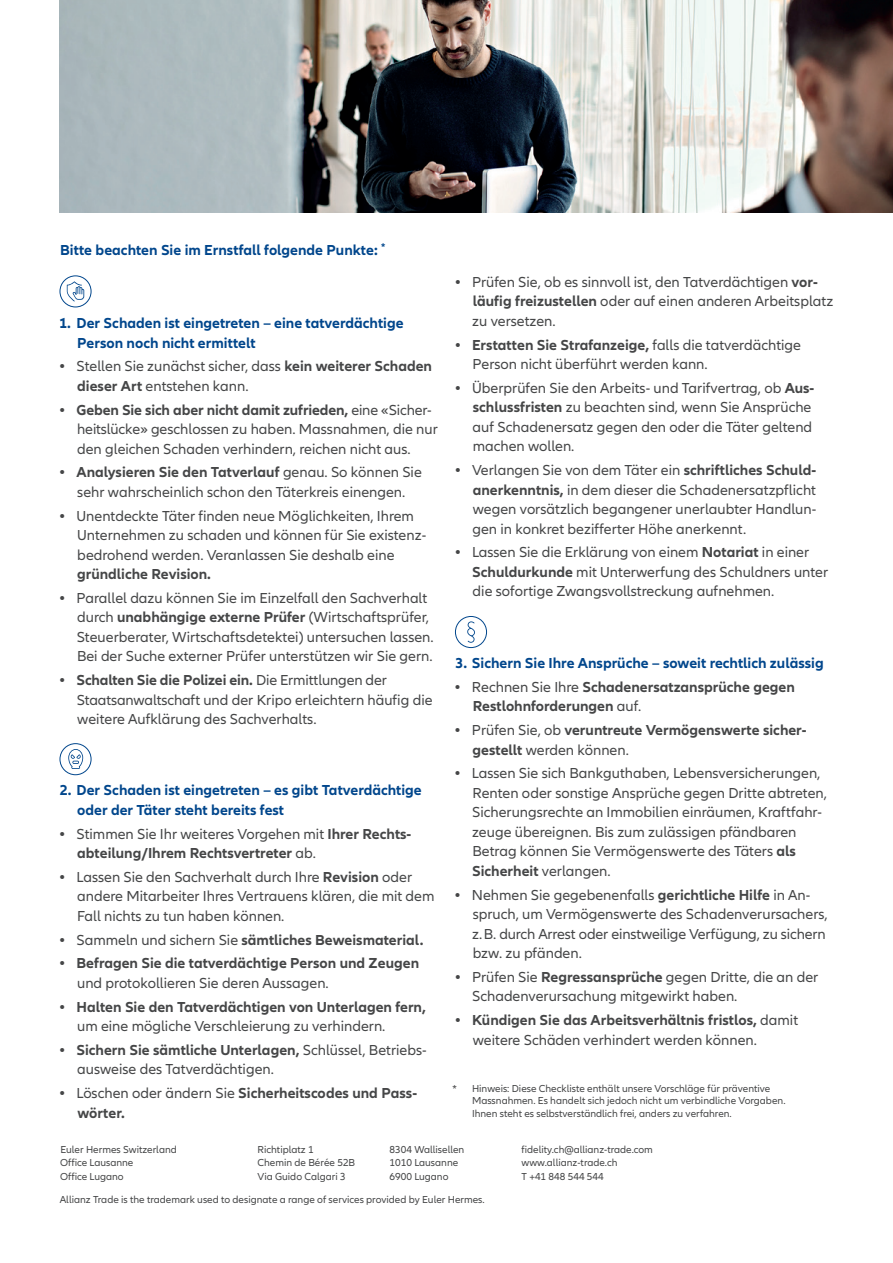
<style>
.page{position:relative;width:893px;height:1263px;background:#fff}
.page>*{position:absolute;margin:0;border:0;box-sizing:border-box;transform-origin:0 0}
.t1{font:15px/19.5px "Allianz Neo";color:#454647}
.t2{font:700 15px/19.5px "Allianz Neo";color:#454647}
.t3{font:700 15px/19.5px "Allianz Neo";color:#01468c}
.t4{font:10.5px/12.6px "Allianz Neo";color:#454647}
.s1{font-weight:700}
.s2{font-weight:400}
</style>
<div class="page">
<img style="left:60px;top:0;width:833px;height:213px">
<svg style="left:67px;top:281px;width:17px;height:20px"></svg>
<div style="left:60px;top:275px;width:32px;height:32px;border:1px solid #01468c;border-radius:50%"></div>
<svg style="left:68px;top:749px;width:15px;height:20px"></svg>
<div style="left:60px;top:743px;width:32px;height:32px;border:1px solid #01468c;border-radius:50%"></div>
<svg style="left:467px;top:621px;width:8px;height:22px"></svg>
<div style="left:455px;top:616px;width:32px;height:32px;border:1px solid #01468c;border-radius:50%"></div>
<p class="t3" style="left:60px;top:241px;width:327px">Bitte beachten Sie im Ernstfall folgende Punkte: <sup>*</sup></p>
<p class="t3" style="left:77px;top:314px;width:328px;text-indent:-18px">1. Der Schaden ist eingetreten – eine tatverdächtige<br>Person noch nicht ermittelt</p>
<p class="t1" style="left:77px;top:357px;width:356px;text-indent:-18px"><span class="s1">•</span> Stellen Sie zunächst sicher, dass <span class="s1">kein weiterer Schaden dieser Art</span> entstehen kann.</p>
<p class="t1" style="left:77px;top:400px;width:362px;text-indent:-18px"><span class="s1">• Geben Sie sich aber nicht damit zufrieden,</span> eine «Sicher&shy;heitslücke» geschlossen zu haben. Massnahmen, die nur den gleichen Schaden verhindern, reichen nicht aus.</p>
<p class="t1" style="left:59px;top:463px;width:364px;text-align:center"><span class="s1">• Analysieren Sie den Tatverlauf</span> genau. So können Sie sehr wahrscheinlich schon den Täterkreis einengen.</p>
<p class="t1" style="left:77px;top:506px;width:351px;text-indent:-18px"><span class="s1">•</span> Unentdeckte Täter finden neue Möglichkeiten, Ihrem<br>Unternehmen zu schaden und können für Sie existenz&shy;bedrohend werden. Veranlassen Sie deshalb eine</p>
<p class="t2" style="left:77px;top:565px;width:136px">gründliche Revision.</p>
<p class="t1" style="left:77px;top:588px;width:358px;text-indent:-18px"><span class="s1">•</span> Parallel dazu können Sie im Einzelfall den Sachverhalt durch <span class="s1">unabhängige externe Prüfer</span> (Wirtschaftsprüfer, Steuerberater, Wirtschaftsdetektei) untersuchen lassen.<br>Bei der Suche externer Prüfer unterstützen wir Sie gern.</p>
<p class="t1" style="left:77px;top:671px;width:357px;text-indent:-18px"><span class="s1">• Schalten Sie die Polizei ein.</span> Die Ermittlungen der<br>Staatsanwaltschaft und der Kripo erleichtern häufig die weitere Aufklärung des Sachverhalts.</p>
<p class="t3" style="left:77px;top:781px;width:346px;text-indent:-17px">2. Der Schaden ist eingetreten – es gibt Tatverdächtige oder der Täter steht bereits fest</p>
<p class="t2" style="left:77px;top:824px;width:336px;text-indent:-18px">• <span class="s2">Stimmen Sie Ihr weiteres Vorgehen mit</span> Ihrer Rechts&shy;abteilung/Ihrem Rechtsvertreter <span class="s2">ab.</span></p>
<p class="t1" style="left:77px;top:868px;width:359px;text-indent:-18px"><span class="s1">•</span> Lassen Sie den Sachverhalt durch Ihre <span class="s1">Revision</span> oder andere Mitarbeiter Ihres Vertrauens klären, die mit dem<br>Fall nichts zu tun haben können.</p>
<p class="t2" style="left:59px;top:930px;width:366px">• <span class="s2">Sammeln und sichern Sie</span> sämtliches Beweismaterial.</p>
<p class="t2" style="left:59px;top:954px;width:361px">• Befragen Sie die tatverdächtige Person und Zeugen</p>
<p class="t1" style="left:77px;top:974px;width:253px">und protokollieren Sie deren Aussagen.</p>
<p class="t2" style="left:59px;top:997px;width:368px">• Halten Sie den Tatverdächtigen von Unterlagen fern,</p>
<p class="t1" style="left:77px;top:1017px;width:310px">um eine mögliche Verschleierung zu verhindern.</p>
<p class="t1" style="left:77px;top:1041px;width:351px;text-indent:-18px"><span class="s1">• Sichern Sie sämtliche Unterlagen,</span> Schlüssel, Betriebs&shy;ausweise des Tatverdächtigen.</p>
<p class="t2" style="left:77px;top:1084px;width:341px;text-indent:-18px">• <span class="s2">Löschen oder ändern Sie</span> Sicherheitscodes und Pass&shy;wörter.</p>
<p class="t1" style="left:472px;top:272px;width:363px;text-indent:-18px"><span class="s1">•</span> Prüfen Sie, ob es sinnvoll ist, den Tatverdächtigen <span class="s1">vor&shy;läufig freizustellen</span> oder auf einen anderen Arbeitsplatz zu versetzen.</p>
<p class="t1" style="left:472px;top:335px;width:330px;text-indent:-18px"><span class="s1">• Erstatten Sie Strafanzeige,</span> falls die tatverdächtige<br>Person nicht überführt werden kann.</p>
<p class="t1" style="left:473px;top:378px;width:343px;text-indent:-18px"><span class="s1">•</span> Überprüfen Sie den Arbeits- und Tarifvertrag, ob <span class="s1">Aus&shy;schlussfristen</span> zu beachten sind, wenn Sie Ansprüche auf Schadenersatz gegen den oder die Täter geltend machen wollen.</p>
<p class="t1" style="left:472px;top:461px;width:345px;text-align:justify;text-indent:-18px"><span class="s1">•</span> Verlangen Sie von dem Täter ein <span class="s1">schriftliches Schuld&shy;anerkenntnis,</span> in dem dieser die Schadenersatzpflicht wegen vorsätzlich begangener unerlaubter Handlun&shy;gen in konkret bezifferter Höhe anerkennt.</p>
<p class="t1" style="left:472px;top:543px;width:358px;text-indent:-18px"><span class="s1">•</span> Lassen Sie die Erklärung von einem <span class="s1">Notariat</span> in einer<br><span class="s1">Schuldurkunde</span> mit Unterwerfung des Schuldners unter die sofortige Zwangsvollstreckung aufnehmen.</p>
<p class="t3" style="left:455px;top:654px;width:370px">3. Sichern Sie Ihre Ansprüche – soweit rechtlich zulässig</p>
<p class="t2" style="left:473px;top:677px;width:324px;text-indent:-18px">• <span class="s2">Rechnen Sie Ihre</span> Schadenersatzansprüche gegen<br>Restlohnforderungen <span class="s2">auf.</span></p>
<p class="t2" style="left:472px;top:721px;width:336px;text-indent:-18px">• <span class="s2">Prüfen Sie, ob</span> veruntreute Vermögenswerte sicher&shy;gestellt <span class="s2">werden können.</span></p>
<p class="t1" style="left:472px;top:764px;width:356px;text-indent:-18px"><span class="s1">•</span> Lassen Sie sich Bankguthaben, Lebensversicherungen, Renten oder sonstige Ansprüche gegen Dritte abtreten, Sicherungsrechte an Immobilien einräumen, Kraftfahr&shy;zeuge übereignen. Bis zum zulässigen pfändbaren Betrag können Sie Vermögenswerte des Täters <span class="s1">als Sicherheit</span> verlangen.</p>
<p class="t1" style="left:472px;top:885px;width:357px;text-indent:-18px"><span class="s1">•</span> Nehmen Sie gegebenenfalls <span class="s1">gerichtliche Hilfe</span> in An&shy;spruch, um Vermögenswerte des Schadenverursachers, z.B. durch Arrest oder einstweilige Verfügung, zu sichern bzw. zu pfänden.</p>
<p class="t1" style="left:472px;top:967px;width:348px;text-indent:-18px"><span class="s1">•</span> Prüfen Sie <span class="s1">Regressansprüche</span> gegen Dritte, die an der<br>Schadenverursachung mitgewirkt haben.</p>
<p class="t1" style="left:473px;top:1011px;width:327px;text-indent:-18px"><span class="s1">• Kündigen Sie das Arbeitsverhältnis fristlos,</span> damit weitere Schäden verhindert werden können.</p>
<p class="t4" style="left:472px;top:1082px;width:315px;text-indent:-19px">* Hinweis: Diese Checkliste enthält unsere Vorschläge für präventive<br>Massnahmen. Es handelt sich jedoch nicht um verbindliche Vorgaben.<br>Ihnen steht es selbstverständlich frei, anders zu verfahren.</p>
<p class="t4" style="left:60px;top:1143px;width:118px">Euler Hermes Switzerland</p>
<p class="t4" style="left:390px;top:1143px;width:76px">8304 Wallisellen</p>
<p class="t4" style="left:522px;top:1143px;width:133px">fidelity.ch@allianz-trade.com</p>
<p class="t4" style="left:60px;top:1156px;width:75px">Office Lausanne</p>
<p class="t4" style="left:390px;top:1156px;width:70px">1010 Lausanne</p>
<p class="t4" style="left:522px;top:1156px;width:97px">www.allianz-trade.ch</p>
<p class="t4" style="left:60px;top:1170px;width:65px">Office Lugano</p>
<p class="t4" style="left:389px;top:1170px;width:61px">6900 Lugano</p>
<p class="t4" style="left:521px;top:1170px;width:84px">T +41 848 544 544</p>
<p class="t4" style="left:60px;top:1194px;width:426px">Allianz Trade is the trademark used to designate a range of services provided by Euler Hermes.</p>
</div>
